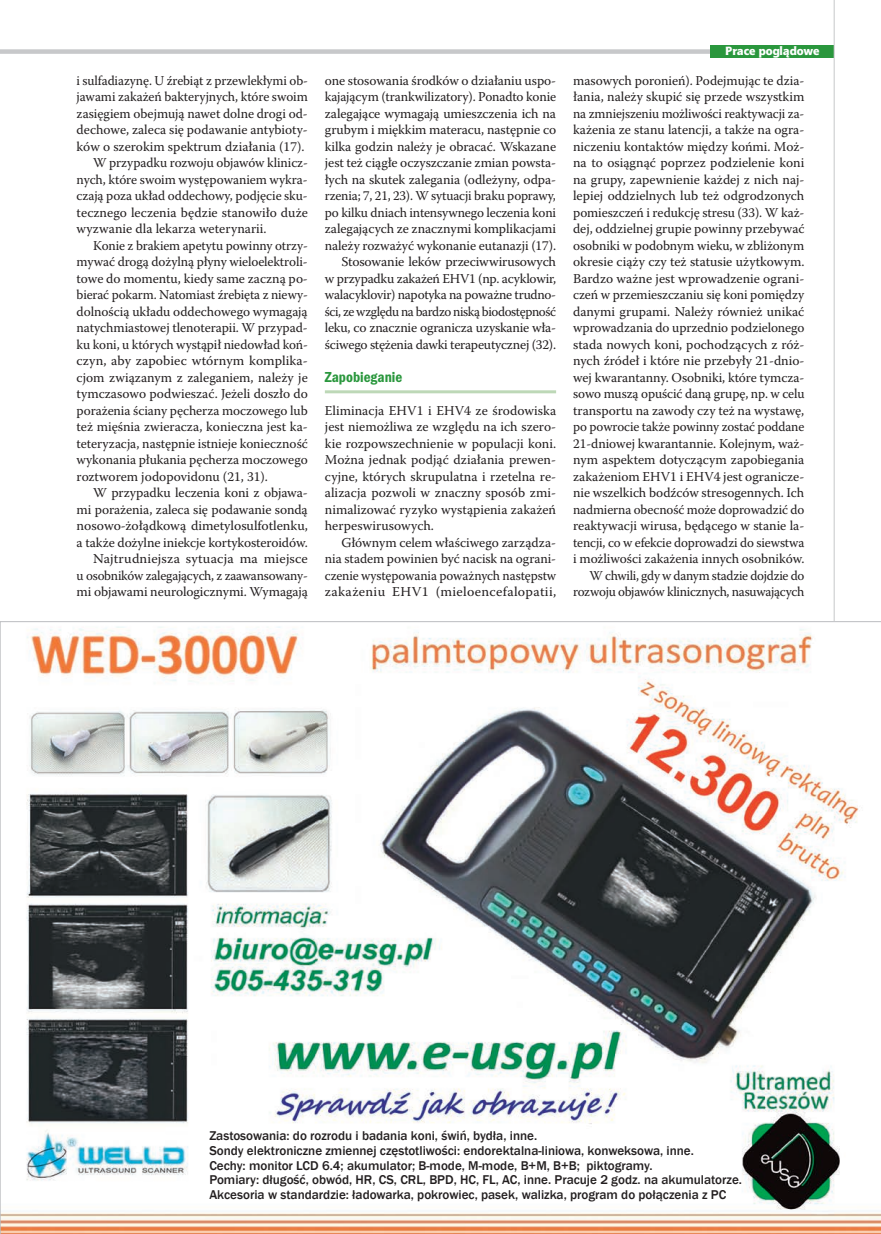
<style>
.page{position:relative;width:881px;height:1234px;background:#fff}
.page>*{position:absolute;margin:0;border:0;box-sizing:border-box;transform-origin:0 0}
.t1{font:15px "Franklin Got Itc TOT Dem Con";color:#2a973d}
.t2{font:13.5px/16.5px "Warnock Pro";letter-spacing:-.005em;color:#231f20;text-align:right}
.t3{font:500 13.05px/14.5px "Franklin Gothic";color:#231f20}
.t4{font:12px "Aerton EFN Black";color:#fff}
</style>
<div class="page">
<hr style="left:325px;top:390px;width:231px;height:3px;background:#bdd8b7">
<div style="left:0;top:49px;width:833px;height:5px;background:#c7c8ca"></div>
<div style="left:710px;top:45px;width:123px;height:13px;background:#2a973d"></div>
<hr style="left:833px;top:0;width:1px;height:1233px;background:#c7c8ca">
<svg style="left:0;top:621px;width:880px;height:612px"></svg>
<p class="t2" style="left:77px;top:72px;width:233px">i sulfadiazynę. U źrebiąt z przewlekłymi ob‑</p>
<p class="t2" style="left:77px;top:88px;width:233px">jawami zakażeń bakteryjnych, które swoim</p>
<p class="t2" style="left:77px;top:105px;width:233px">zasięgiem obejmują nawet dolne drogi od‑</p>
<p class="t2" style="left:77px;top:121px;width:233px">dechowe, zaleca się podawanie antybioty‑</p>
<p class="t2" style="left:77px;top:138px;width:229px">ków o szerokim spektrum działania (17).</p>
<p class="t2" style="left:93px;top:154px;width:216px">W przypadku rozwoju objawów klinicz‑</p>
<p class="t2" style="left:77px;top:171px;width:233px">nych, które swoim występowaniem wykra‑</p>
<p class="t2" style="left:77px;top:187px;width:233px">czają poza układ oddechowy, podjęcie sku‑</p>
<p class="t2" style="left:77px;top:204px;width:233px">tecznego leczenia będzie stanowiło duże</p>
<p class="t2" style="left:77px;top:220px;width:191px">wyzwanie dla lekarza weterynarii.</p>
<p class="t2" style="left:93px;top:237px;width:216px">Konie z brakiem apetytu powinny otrzy‑</p>
<p class="t2" style="left:77px;top:253px;width:233px">mywać drogą dożylną płyny wieloelektroli‑</p>
<p class="t2" style="left:77px;top:270px;width:233px">towe do momentu, kiedy same zaczną po‑</p>
<p class="t2" style="left:77px;top:286px;width:233px">bierać pokarm. Natomiast źrebięta z niewy‑</p>
<p class="t2" style="left:77px;top:303px;width:232px">dolnością układu oddechowego wymagają</p>
<p class="t2" style="left:77px;top:319px;width:233px">natychmiastowej tlenoterapii. W przypad‑</p>
<p class="t2" style="left:77px;top:336px;width:233px">ku koni, u których wystąpił niedowład koń‑</p>
<p class="t2" style="left:77px;top:352px;width:233px">czyn, aby zapobiec wtórnym komplika‑</p>
<p class="t2" style="left:77px;top:369px;width:233px">cjom związanym z zaleganiem, należy je</p>
<p class="t2" style="left:77px;top:385px;width:233px">tymczasowo podwieszać. Jeżeli doszło do</p>
<p class="t2" style="left:77px;top:402px;width:232px">porażenia ściany pęcherza moczowego lub</p>
<p class="t2" style="left:77px;top:418px;width:233px">też mięśnia zwieracza, konieczna jest ka‑</p>
<p class="t2" style="left:77px;top:435px;width:233px">teteryzacja, następnie istnieje konieczność</p>
<p class="t2" style="left:77px;top:451px;width:232px">wykonania płukania pęcherza moczowego</p>
<p class="t2" style="left:77px;top:468px;width:193px">roztworem jodopovidonu (21, 31).</p>
<p class="t2" style="left:93px;top:484px;width:216px">W przypadku leczenia koni z objawa‑</p>
<p class="t2" style="left:77px;top:501px;width:233px">mi porażenia, zaleca się podawanie sondą</p>
<p class="t2" style="left:77px;top:517px;width:233px">nosowo‑żołądkową dimetylosulfotlenku,</p>
<p class="t2" style="left:77px;top:534px;width:233px">a także dożylne iniekcje kortykosteroidów.</p>
<p class="t2" style="left:93px;top:550px;width:216px">Najtrudniejsza sytuacja ma miejsce</p>
<p class="t2" style="left:77px;top:567px;width:233px">u osobników zalegających, z zaawansowany‑</p>
<p class="t2" style="left:77px;top:583px;width:233px">mi objawami neurologicznymi. Wymagają</p>
<p class="t2" style="left:325px;top:72px;width:233px">one stosowania środków o działaniu uspo‑ kajającym (trankwilizatory). Ponadto konie zalegające wymagają umieszczenia ich na grubym i miękkim materacu, następnie co kilka godzin należy je obracać. Wskazane jest też ciągłe oczyszczanie zmian powsta‑ łych na skutek zalegania (odleżyny, odpa‑ rzenia; 7, 21, 23). W sytuacji braku poprawy, po kilku dniach intensywnego leczenia koni zalegających ze znacznymi komplikacjami należy rozważyć wykonanie eutanazji (17).<br>Stosowanie leków przeciwwirusowych<br>w przypadku zakażeń EHV1 (np. acyklowir, walacyklovir) napotyka na poważne trudno‑ ści, ze względu na bardzo niską biodostępność leku, co znacznie ogranicza uzyskanie wła‑ ściwego stężenia dawki terapeutycznej (32).</p>
<p class="t1" style="left:325px;top:368px;width:79px">Zapobieganie</p>
<p class="t2" style="left:325px;top:402px;width:233px;text-align:justify">Eliminacja EHV1 i EHV4 ze środowiska jest niemożliwa ze względu na ich szero‑ kie rozpowszechnienie w populacji koni.<br>Można jednak podjąć działania prewen‑ cyjne, których skrupulatna i rzetelna re‑ alizacja pozwoli w znaczny sposób zmi‑ nimalizować ryzyko wystąpienia zakażeń herpeswirusowych.</p>
<p class="t2" style="left:325px;top:534px;width:233px;text-align:justify;text-indent:16px">Głównym celem właściwego zarządza‑ nia stadem powinien być nacisk na ograni‑ czenie występowania poważnych następstw zakażeniu EHV1 (mieloencefalopatii,</p>
<p class="t4" style="left:725px;top:43px;width:96px">Prace poglądowe</p>
<p class="t2" style="left:573px;top:72px;width:233px">masowych poronień). Podejmując te dzia‑ łania, należy skupić się przede wszystkim na zmniejszeniu możliwości reaktywacji za‑ każenia ze stanu latencji, a także na ogra‑ niczeniu kontaktów między końmi. Moż‑ na to osiągnąć poprzez podzielenie koni na grupy, zapewnienie każdej z nich naj‑ lepiej oddzielnych lub też odgrodzonych pomieszczeń i redukcję stresu (33). W każ‑ dej, oddzielnej grupie powinny przebywać osobniki w podobnym wieku, w zbliżonym okresie ciąży czy też statusie użytkowym.<br>Bardzo ważne jest wprowadzenie ograni‑ czeń w przemieszczaniu się koni pomiędzy danymi grupami. Należy również unikać wprowadzania do uprzednio podzielonego stada nowych koni, pochodzących z róż‑ nych źródeł i które nie przebyły 21-dnio‑ wej kwarantanny. Osobniki, które tymcza‑ sowo muszą opuścić daną grupę, np. w celu transportu na zawody czy też na wystawę, po powrocie także powinny zostać poddane 21-dniowej kwarantannie. Kolejnym, waż‑ nym aspektem dotyczącym zapobiegania zakażeniom EHV1 i EHV4 jest ogranicze‑ nie wszelkich bodźców stresogennych. Ich nadmierna obecność może doprowadzić do reaktywacji wirusa, będącego w stanie la‑ tencji, co w efekcie doprowadzi do siewstwa i możliwości zakażenia innych osobników.<br>W chwili, gdy w danym stadzie dojdzie do rozwoju objawów klinicznych, nasuwających</p>
<p class="t3" style="left:209px;top:1128px;width:534px">Zastosowania: do rozrodu i badania koni, świń, bydła, inne.<br>Sondy elektroniczne zmiennej częstotliwości: endorektalna-liniowa, konweksowa, inne.<br>Cechy: monitor LCD 6.4; akumulator; B-mode, M-mode, B+M, B+B; piktogramy.<br>Pomiary: długość, obwód, HR, CS, CRL, BPD, HC, FL, AC, inne. Pracuje 2 godz. na akumulatorze.<br>Akcesoria w standardzie: ładowarka, pokrowiec, pasek, walizka, program do połączenia z PC</p>
</div>
